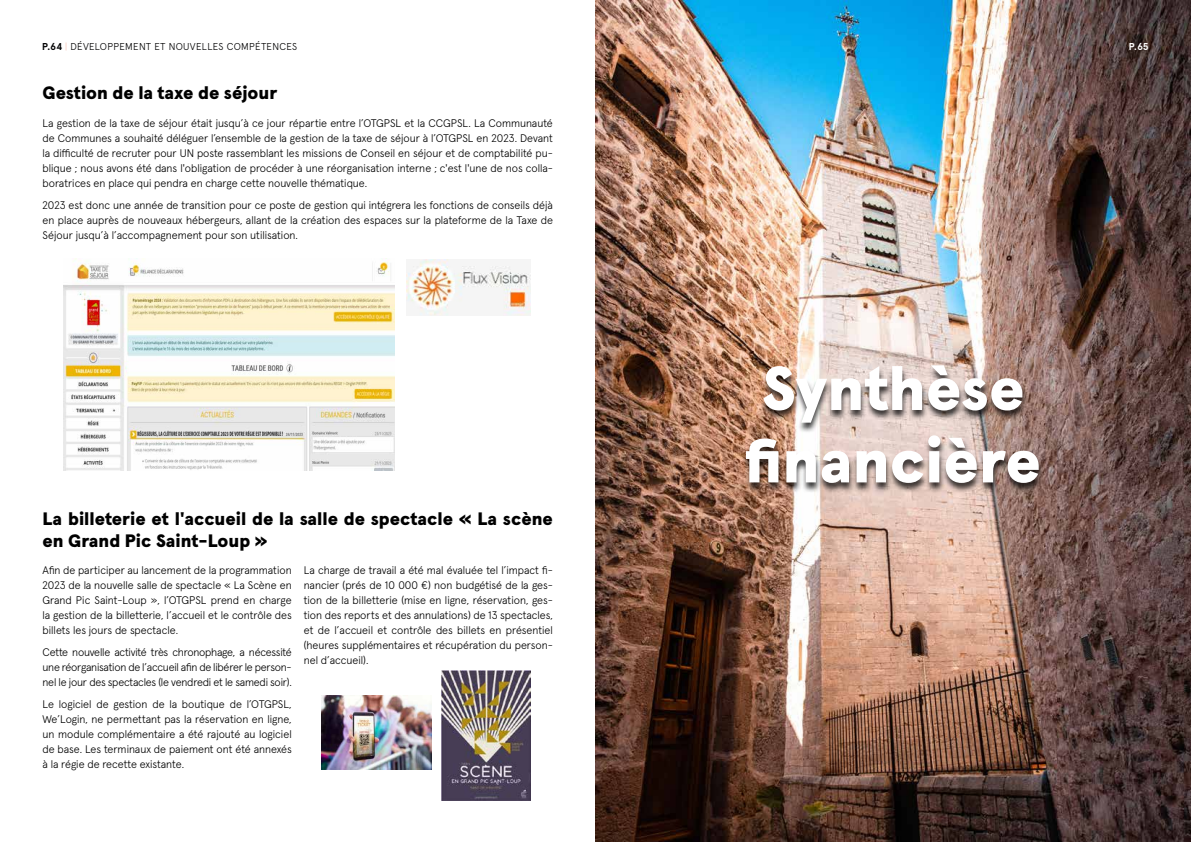
<style>
.page{position:relative;width:1191px;height:842px;background:#fff}
.page>*{position:absolute;margin:0;border:0;box-sizing:border-box;transform-origin:0 0}
.t1{font:900 62px/72.4px "Apercu Pro";letter-spacing:-.005em;color:#fff}
.t2{font:900 18px/21.6px "Apercu Pro";color:#000}
.t3{font:300 11px/15px "Apercu Pro";color:#000;text-align:justify}
.t4{font:300 10px "Apercu Pro";letter-spacing:.03em;color:#020203}
.t5{font:700 10px "Apercu Pro";color:#fff}
.s1{font-weight:700}
.s2{font-weight:100;color:#ee7656}
</style>
<div class="page">
<img style="left:64px;top:259px;width:330px;height:211px">
<img style="left:406px;top:259px;width:124px;height:57px">
<img style="left:441px;top:670px;width:89px;height:130px">
<img style="left:321px;top:695px;width:111px;height:74px">
<img style="left:595px;top:0;width:596px;height:842px">
<div style="left:741px;top:366px;width:303px;height:128px;background:#000;opacity:.75"></div>
<p class="t4" style="left:42px;top:39px;width:257px"><span class="s1">P.64</span> <span class="s2">|</span> DÉVELOPPEMENT ET NOUVELLES COMPÉTENCES</p>
<h2 class="t2" style="left:43px;top:81px;width:236px">Gestion de la taxe de séjour</h2>
<p class="t3" style="left:43px;top:115px;width:512px">La gestion de la taxe de séjour était jusqu’à ce jour répartie entre l’OTGPSL et la CCGPSL. La Communauté de Communes a souhaité déléguer l’ensemble de la gestion de la taxe de séjour à l’OTGPSL en 2023. Devant la difficulté de recruter pour UN poste rassemblant les missions de Conseil en séjour et de comptabilité pu&shy;blique ; nous avons été dans l'obligation de procéder à une réorganisation interne ; c'est l'une de nos colla&shy;boratrices en place qui pendra en charge cette nouvelle thématique.</p>
<p class="t3" style="left:43px;top:197px;width:512px">2023 est donc une année de transition pour ce poste de gestion qui intégrera les fonctions de conseils déjà en place auprès de nouveaux hébergeurs, allant de la création des espaces sur la plateforme de la Taxe de Séjour jusqu’à l’accompagnement pour son utilisation.</p>
<h2 class="t2" style="left:43px;top:507px;width:512px">La billeterie et l'accueil de la salle de spectacle « La scène en Grand Pic Saint-Loup »</h2>
<p class="t3" style="left:43px;top:561px;width:251px">Afin de participer au lancement de la programmation 2023 de la nouvelle salle de spectacle « La Scène en Grand Pic Saint-Loup », l’OTGPSL prend en charge la gestion de la billetterie, l’accueil et le contrôle des billets les jours de spectacle.</p>
<p class="t3" style="left:43px;top:643px;width:251px">Cette nouvelle activité très chronophage, a nécessité une réorganisation de l’accueil afin de libérer le person&shy;nel le jour des spectacles (le vendredi et le samedi soir).</p>
<p class="t3" style="left:43px;top:695px;width:251px">Le logiciel de gestion de la boutique de l’OTGPSL, We’Login, ne permettant pas la réservation en ligne, un module complémentaire a été rajouté au logiciel de base. Les terminaux de paiement ont été annexés à la régie de recette existante.</p>
<p class="t3" style="left:304px;top:561px;width:251px">La charge de travail a été mal évaluée tel l’impact fi&shy;nancier (prés de 10 000 €) non budgétisé de la ges&shy;tion de la billetterie (mise en ligne, réservation, ges&shy;tion des reports et des annulations) de 13 spectacles, et de l’accueil et contrôle des billets en présentiel (heures supplémentaires et récupération du person&shy;nel d’accueil).</p>
<p class="t5" style="left:1128px;top:39px;width:21px">P.65</p>
<h1 class="t1" style="left:745px;top:348px;width:297px">Synthèse financière</h1>
</div>
